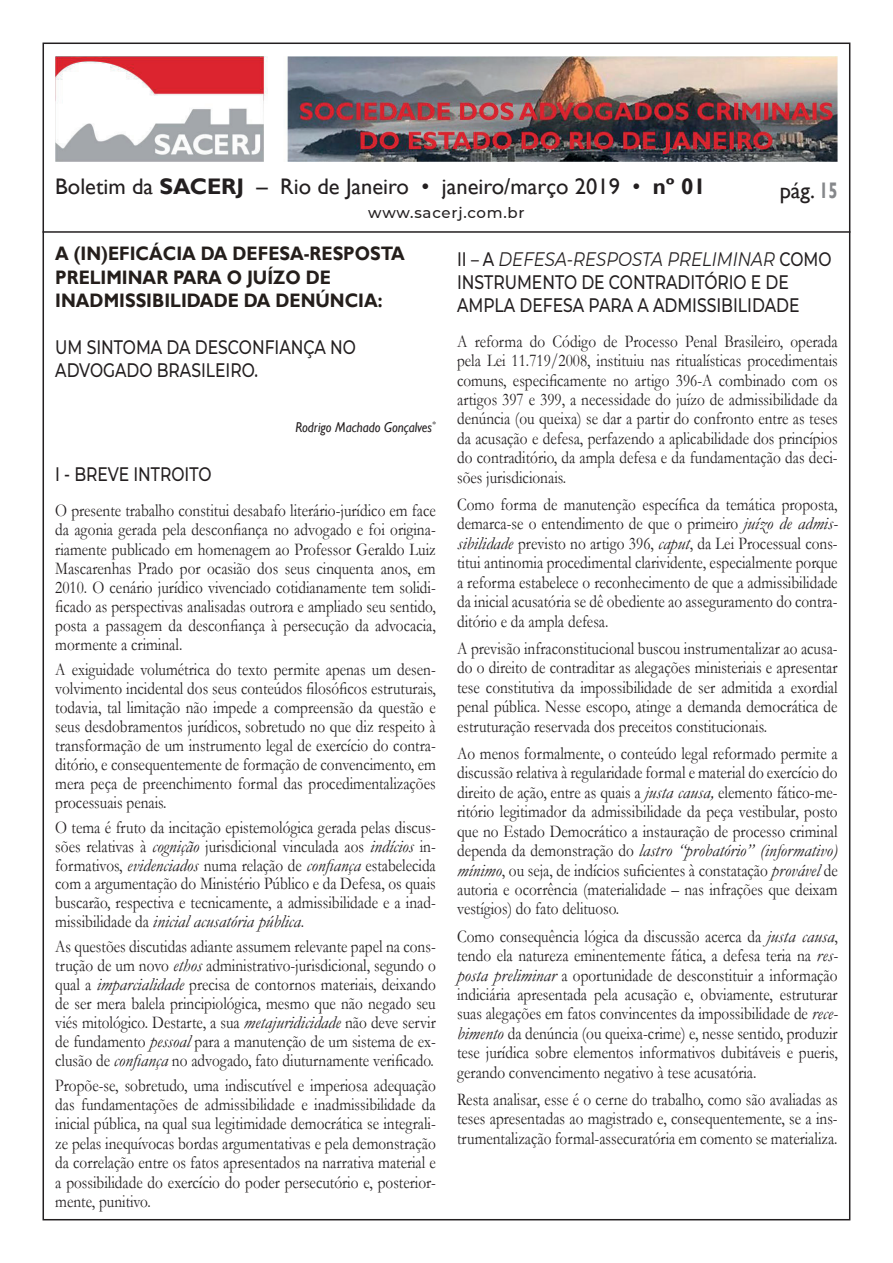
<style>
.page{position:relative;width:893px;height:1263px;background:#fff}
.page>*{position:absolute;margin:0;border:0;box-sizing:border-box;transform-origin:0 0}
.t1{font:22.5px "Gill Sans";color:#231f20}
.t2{font:500 19.5px/23.4px "Montserrat";color:#231f20;scale:.8 1}
.t3{font:700 19.5px/23.4px "Gill Sans";color:#241e1b;scale:.9 1}
.t4{font:18px/19.4px "Garamond";color:#231f20;text-align:justify;scale:.85 1}
.t5{font:500 15px "Montserrat";letter-spacing:.05em;color:#231f20}
.t6{font:italic 14.25px "Gill Sans";color:#231f20;scale:.9 1}
.s1{font-weight:700}
.s2{font-weight:700;color:#86888b}
.s3{font-style:italic}
.s4{font-weight:400;font-style:italic}
</style>
<div class="page">
<img style="left:55px;top:56px;width:783px;height:106px">
<hr style="left:43px;top:231px;width:807px;height:2px;background:#231f20">
<p class="t1" style="left:55px;top:173px;width:652px">Boletim da <span class="s1">SACERJ</span> – Rio de Janeiro • janeiro/março 2019 • <span class="s1">nº 01</span></p>
<p class="t5" style="left:368px;top:203px;width:158px">www.sacerj.com.br</p>
<p class="t1" style="left:780px;top:178px;width:60px">pág. <span class="s2">15</span></p>
<p class="t3" style="left:55px;top:242px;width:390px">A (IN)EFICÁCIA DA DEFESA-RESPOSTA<br>PRELIMINAR PARA O JUÍZO DE<br>INADMISSIBILIDADE DA DENÚNCIA:</p>
<p class="t2" style="left:55px;top:334px;width:377px">UM SINTOMA DA DESCONFIANÇA NO<br>ADVOGADO BRASILEIRO.</p>
<p class="t6" style="left:295px;top:419px;width:158px">Rodrigo Machado Gonçalves<sup>*</sup></p>
<p class="t2" style="left:55px;top:462px;width:197px">I - BREVE INTROITO</p>
<p class="t4" style="left:55px;top:500px;width:449px">O presente trabalho constitui desabafo literário-jurídico em face da agonia gerada pela desconfiança no advogado e foi origina&shy;riamente publicado em homenagem ao Professor Geraldo Luiz Mascarenhas Prado por ocasião dos seus cinquenta anos, em 2010. O cenário jurídico vivenciado cotidianamente tem solidi&shy;ficado as perspectivas analisadas outrora e ampliado seu sentido, posta a passagem da desconfiança à persecução da advocacia, mormente a criminal.</p>
<p class="t4" style="left:55px;top:660px;width:449px;line-height:18.9px">A exiguidade volumétrica do texto permite apenas um desen&shy;volvimento incidental dos seus conteúdos filosóficos estruturais, todavia, tal limitação não impede a compreensão da questão e seus desdobramentos jurídicos, sobretudo no que diz respeito à transformação de um instrumento legal de exercício do contra&shy;ditório, e consequentemente de formação de convencimento, em mera peça de preenchimento formal das procedimentalizações processuais penais.</p>
<p class="t4" style="left:55px;top:817px;width:449px;line-height:18.9px">O tema é fruto da incitação epistemológica gerada pelas discus&shy;sões relativas à <span class="s3">cognição</span> jurisdicional vinculada aos <span class="s3">indícios</span> in&shy;formativos, <span class="s3">evidenciados</span> numa relação de <span class="s3">confiança</span> estabelecida com a argumentação do Ministério Público e da Defesa, os quais buscarão, respectiva e tecnicamente, a admissibilidade e a inad&shy;missibilidade da <span class="s3">inicial acusatória pública</span>.</p>
<p class="t4" style="left:55px;top:937px;width:449px;line-height:18.9px">As questões discutidas adiante assumem relevante papel na cons&shy;trução de um novo <span class="s3">ethos</span> administrativo-jurisdicional, segundo o qual a <span class="s3">imparcialidade</span> precisa de contornos materiais, deixando de ser mera balela principiológica, mesmo que não negado seu viés mitológico. Destarte, a sua <span class="s3">metajuridicidade</span> não deve servir de fundamento <span class="s3">pessoal</span> para a manutenção de um sistema de ex&shy;clusão de <span class="s3">confiança</span> no advogado, fato diuturnamente verificado.</p>
<p class="t4" style="left:55px;top:1075px;width:449px">Propõe-se, sobretudo, uma indiscutível e imperiosa adequação das fundamentações de admissibilidade e inadmissibilidade da inicial pública, na qual sua legitimidade democrática se integrali&shy;ze pelas inequívocas bordas argumentativas e pela demonstração da correlação entre os fatos apresentados na narrativa material e a possibilidade do exercício do poder persecutório e, posterior&shy;mente, punitivo.</p>
<p class="t2" style="left:457px;top:246px;width:469px">II – A <span class="s4">DEFESA-RESPOSTA PRELIMINAR</span> COMO<br>INSTRUMENTO DE CONTRADITÓRIO E DE<br>AMPLA DEFESA PARA A ADMISSIBILIDADE</p>
<p class="t4" style="left:457px;top:331px;width:449px">A reforma do Código de Processo Penal Brasileiro, operada pela Lei 11.719/2008, instituiu nas ritualísticas procedimentais comuns, especificamente no artigo 396-A combinado com os artigos 397 e 399, a necessidade do juízo de admissibilidade da denúncia (ou queixa) se dar a partir do confronto entre as teses da acusação e defesa, perfazendo a aplicabilidade dos princípios do contraditório, da ampla defesa e da fundamentação das deci&shy;sões jurisdicionais.</p>
<p class="t4" style="left:457px;top:494px;width:449px">Como forma de manutenção específica da temática proposta, demarca-se o entendimento de que o primeiro <span class="s3">juízo de admis&shy;sibilidade</span> previsto no artigo 396, <span class="s3">caput</span>, da Lei Processual cons&shy;titui antinomia procedimental clarividente, especialmente porque a reforma estabelece o reconhecimento de que a admissibilidade da inicial acusatória se dê obediente ao asseguramento do contra&shy;ditório e da ampla defesa.</p>
<p class="t4" style="left:457px;top:638px;width:449px">A previsão infraconstitucional buscou instrumentalizar ao acusa&shy;do o direito de contraditar as alegações ministeriais e apresentar tese constitutiva da impossibilidade de ser admitida a exordial penal pública. Nesse escopo, atinge a demanda democrática de estruturação reservada dos preceitos constitucionais.</p>
<p class="t4" style="left:457px;top:743px;width:449px">Ao menos formalmente, o conteúdo legal reformado permite a discussão relativa à regularidade formal e material do exercício do direito de ação, entre as quais a <span class="s3">justa causa,</span> elemento fático-me&shy;ritório legitimador da admissibilidade da peça vestibular, posto que no Estado Democrático a instauração de processo criminal dependa da demonstração do <span class="s3">lastro “probatório” (informativo) mínimo</span>, ou seja, de indícios suficientes à constatação <span class="s3">provável</span> de autoria e ocorrência (materialidade – nas infrações que deixam vestígios) do fato delituoso.</p>
<p class="t4" style="left:457px;top:926px;width:449px">Como consequência lógica da discussão acerca da <span class="s3">justa causa</span>, tendo ela natureza eminentemente fática, a defesa teria na <span class="s3">res&shy;posta preliminar</span> a oportunidade de desconstituir a informação indiciária apresentada pela acusação e, obviamente, estruturar suas alegações em fatos convincentes da impossibilidade de <span class="s3">rece&shy;bimento</span> da denúncia (ou queixa-crime) e, nesse sentido, produzir tese jurídica sobre elementos informativos dubitáveis e pueris, gerando convencimento negativo à tese acusatória.</p>
<p class="t4" style="left:457px;top:1089px;width:449px">Resta analisar, esse é o cerne do trabalho, como são avaliadas as teses apresentadas ao magistrado e, consequentemente, se a ins&shy;trumentalização formal-assecuratória em comento se materializa.</p>
</div>
